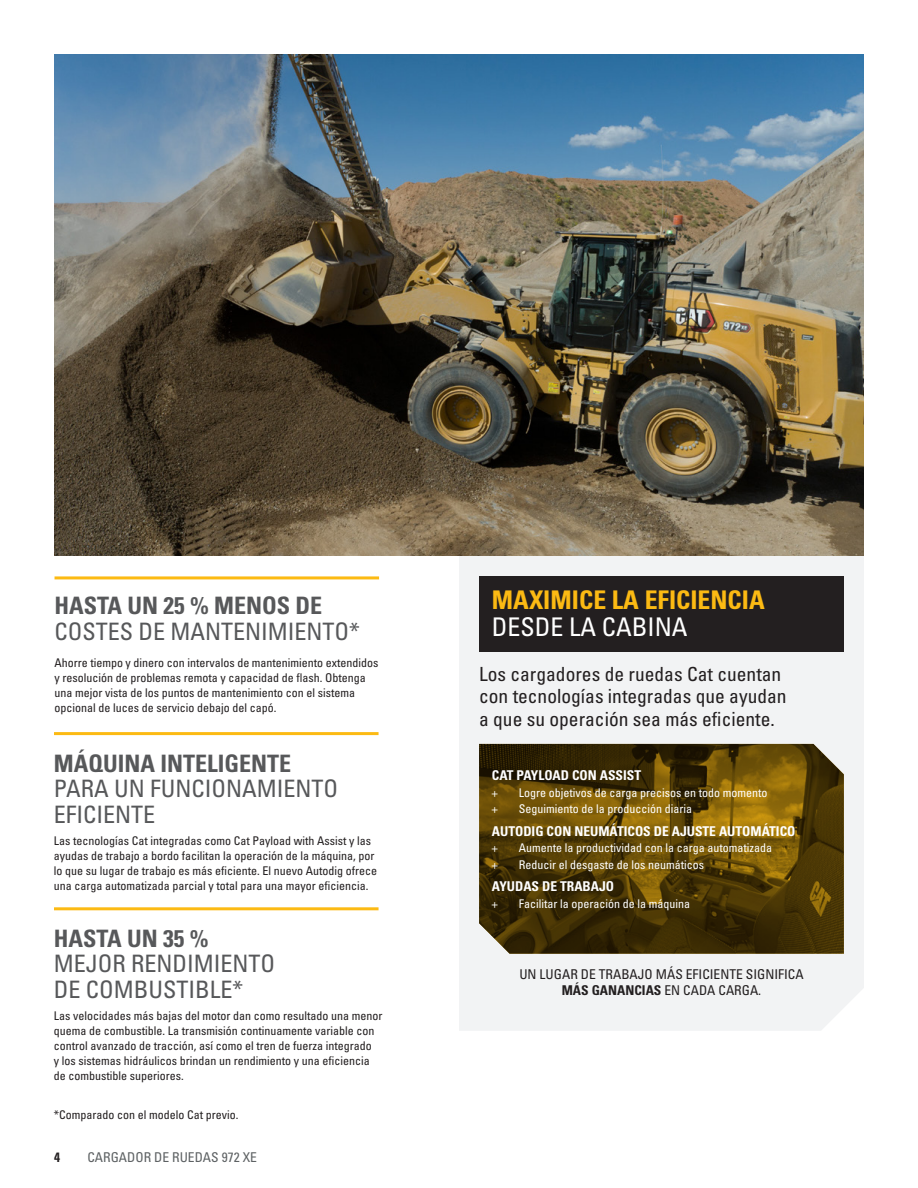
<style>
.page{position:relative;width:918px;height:1188px;background:#fff}
.page>*{position:absolute;margin:0;border:0;box-sizing:border-box;transform-origin:0 0}
.t1{font:25.65px "Univers LTCYR 67 Bold Cond";color:#fcba13}
.t2{font:condensed 25.65px "Univers LTCYR 57";color:#fff}
.t3{font:condensed 24px/25.5px "Univers LTCYR 57";color:#57585a}
.t4{font:24px "Univers LTCYR 67 Bold Cond";color:#57585a}
.t5{font:condensed 19.5px/22.5px "Univers LTCYR 57";color:#231f20}
.t6{font:13.5px "Univers LTCYR 67 Bold Cond";color:#fff}
.t7{font:condensed 13.5px "Univers LTCYR 57";color:#231f20}
.t8{font:13.5px "Univers LTCYR 67 Bold Cond";color:#231f20}
.t9{font:condensed 13.5px "Univers LTCYR 57";color:#5d6163}
.t10{font:condensed 12px/15px "Univers LTCYR 57";color:#231f20}
.t11{font:condensed 12px "Univers LTCYR 57";color:#fff}
.s1{font-family:"Univers LTCYR 57";font-stretch:condensed}
</style>
<div class="page">
<div style="left:459px;top:555px;width:405px;height:476px;background:#f2f3f4"></div>
<svg style="left:479px;top:744px;width:365px;height:210px;background:#554008"></svg>
<div style="left:479px;top:576px;width:365px;height:76px;background:#231f20"></div>
<img style="left:54px;top:54px;width:810px;height:501px">
<hr style="left:54px;top:732px;width:325px;height:3px;background:#fcba13">
<hr style="left:54px;top:907px;width:325px;height:3px;background:#fcba13">
<hr style="left:55px;top:576px;width:324px;height:3px;background:#fcba13">
<h2 class="t4" style="left:54px;top:591px;width:269px">HASTA UN 25 % MENOS DE</h2>
<h2 class="t3" style="left:54px;top:618px;width:307px">COSTES DE MANTENIMIENTO*</h2>
<p class="t10" style="left:54px;top:655px;width:326px">Ahorre tiempo y dinero con intervalos de mantenimiento extendidos y resolución de problemas remota y capacidad de flash. Obtenga una mejor vista de los puntos de mantenimiento con el sistema opcional de luces de servicio debajo del capó.</p>
<h2 class="t4" style="left:54px;top:748px;width:239px">MÁQUINA INTELIGENTE</h2>
<h2 class="t3" style="left:54px;top:775px;width:286px">PARA UN FUNCIONAMIENTO<br>EFICIENTE</h2>
<p class="t10" style="left:54px;top:833px;width:325px">Las tecnologías Cat integradas como Cat Payload with Assist y las ayudas de trabajo a bordo facilitan la operación de la máquina, por lo que su lugar de trabajo es más eficiente. El nuevo Autodig ofrece una carga automatizada parcial y total para una mayor eficiencia.</p>
<h2 class="t4" style="left:54px;top:924px;width:156px">HASTA UN 35 %</h2>
<h2 class="t3" style="left:54px;top:950px;width:223px">MEJOR RENDIMIENTO<br>DE COMBUSTIBLE*</h2>
<p class="t10" style="left:54px;top:1008px;width:330px">Las velocidades más bajas del motor dan como resultado una menor quema de combustible. La transmisión continuamente variable con control avanzado de tracción, así como el tren de fuerza integrado<br>y los sistemas hidráulicos brindan un rendimiento y una eficiencia de combustible superiores.</p>
<p class="t10" style="left:54px;top:1107px;width:186px">*Comparado con el modelo Cat previo.</p>
<p class="t8" style="left:54px;top:1149px;width:7px">4</p>
<p class="t9" style="left:87px;top:1148px;width:171px">CARGADOR DE RUEDAS 972 XE</p>
<h1 class="t1" style="left:492px;top:584px;width:274px">MAXIMICE LA EFICIENCIA</h1>
<h1 class="t2" style="left:492px;top:611px;width:197px">DESDE LA CABINA</h1>
<h3 class="t5" style="left:479px;top:662px;width:309px">Los cargadores de ruedas Cat cuentan con tecnologías integradas que ayudan a que su operación sea más eficiente.</h3>
<p class="t6" style="left:492px;top:767px;width:151px">CAT PAYLOAD CON ASSIST</p>
<p class="t11" style="left:492px;top:785px;width:7px">+</p>
<p class="t11" style="left:519px;top:785px;width:250px">Logre objetivos de carga precisos en todo momento</p>
<p class="t11" style="left:492px;top:801px;width:7px">+</p>
<p class="t11" style="left:519px;top:801px;width:175px">Seguimiento de la producción diaria</p>
<p class="t6" style="left:492px;top:822px;width:305px">AUTODIG CON NEUMÁTICOS DE AJUSTE AUTOMÁTICO</p>
<p class="t11" style="left:492px;top:840px;width:7px">+</p>
<p class="t11" style="left:519px;top:840px;width:255px">Aumente la productividad con la carga automatizada</p>
<p class="t11" style="left:492px;top:857px;width:7px">+</p>
<p class="t11" style="left:519px;top:857px;width:187px">Reducir el desgaste de los neumáticos</p>
<p class="t6" style="left:492px;top:878px;width:124px">AYUDAS DE TRABAJO</p>
<p class="t11" style="left:492px;top:896px;width:7px">+</p>
<p class="t11" style="left:519px;top:896px;width:173px">Facilitar la operación de la máquina</p>
<p class="t7" style="left:519px;top:965px;width:286px">UN LUGAR DE TRABAJO MÁS EFICIENTE SIGNIFICA</p>
<p class="t8" style="left:562px;top:982px;width:201px">MÁS GANANCIAS <span class="s1">EN CADA CARGA.</span></p>
</div>
